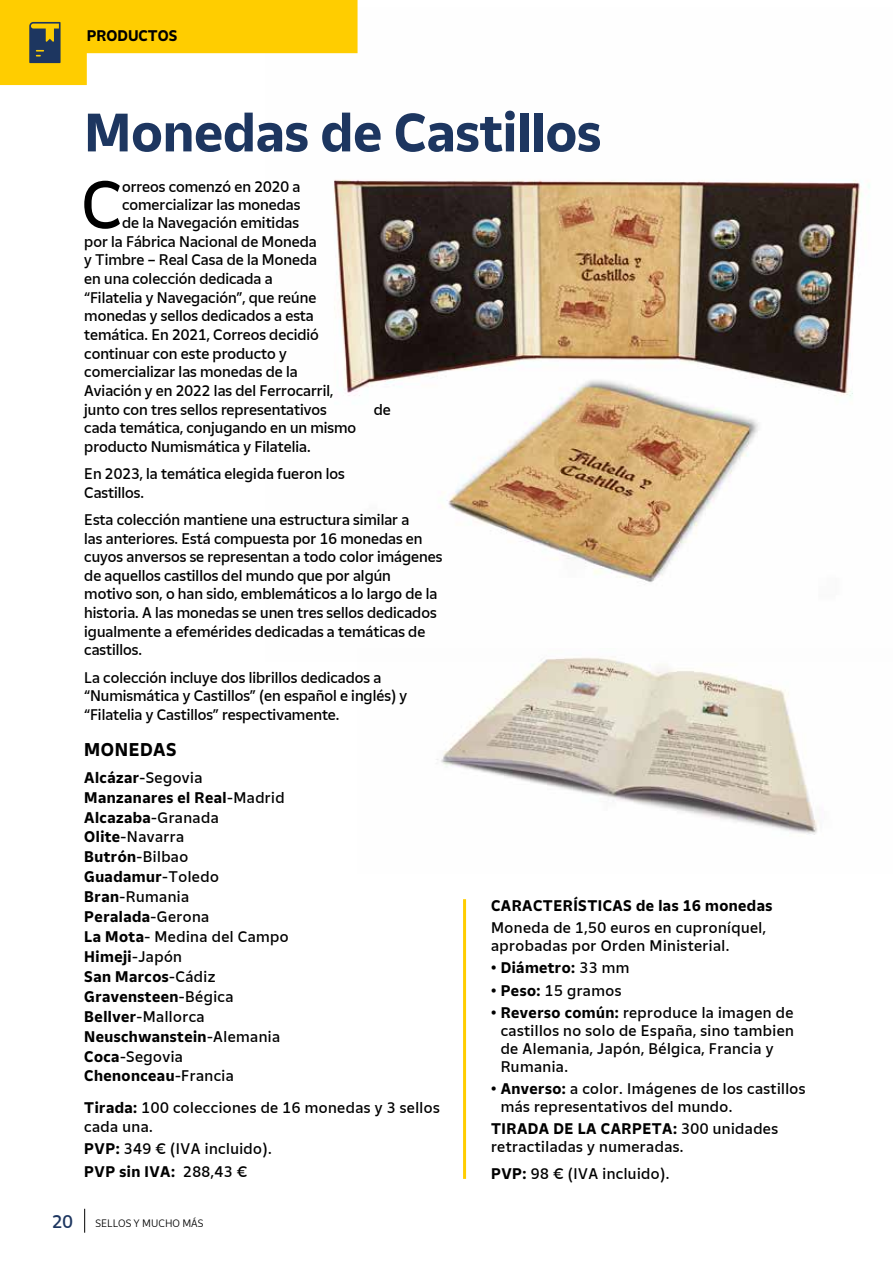
<style>
.page{position:relative;width:893px;height:1263px;background:#fff}
.page>*{position:absolute;margin:0;border:0;box-sizing:border-box;transform-origin:0 0}
.t1{font:65.1px "Cartero";color:#000}
.t2{font:700 52.5px "Cartero";color:#1d3660}
.t3{font:700 18px "Cartero";letter-spacing:.03em;color:#000}
.t4{font:15px/18.6px "Cartero";color:#000}
.t5{font:15px/18px "Cartero";letter-spacing:.03em;color:#000}
.t6{font:700 15px/20px "Cartero";letter-spacing:.03em;color:#000}
.t7{font:700 15px "Cartero";color:#000}
.t8{font:300 10.5px "Cartero";color:#000}
.s1{font-weight:400}
.s2{font-weight:700}
.s3{font-weight:400;font-size:18px;color:#1d3660}
</style>
<div class="page">
<svg style="left:84px;top:1209px;width:1px;height:24px"></svg>
<img style="left:436px;top:661px;width:381px;height:174px">
<img style="left:334px;top:179px;width:536px;height:482px">
<hr style="left:463px;top:899px;width:3px;height:280px;background:#ffcd00">
<svg style="left:0;top:0;width:358px;height:85px"></svg>
<p class="t7" style="left:87px;top:27px;width:92px">PRODUCTOS</p>
<h2 class="t2" style="left:84px;top:101px;width:518px">Monedas de Castillos</h2>
<h1 class="t1" style="left:81px;top:165px;width:42px">C</h1>
<p class="t4" style="left:122px;top:177px;width:180px">orreos comenzó en 2020 a</p>
<p class="t4" style="left:122px;top:195px;width:180px">comercializar las monedas</p>
<p class="t4" style="left:122px;top:213px;width:178px">de la Navegación emitidas</p>
<p class="t4" style="left:84px;top:232px;width:234px">por la Fábrica Nacional de Moneda</p>
<p class="t4" style="left:84px;top:251px;width:234px">y Timbre – Real Casa de la Moneda</p>
<p class="t4" style="left:84px;top:269px;width:190px">en una colección dedicada a</p>
<p class="t4" style="left:84px;top:288px;width:234px">“Filatelia y Navegación”, que reúne</p>
<p class="t4" style="left:84px;top:307px;width:231px">monedas y sellos dedicados a esta</p>
<p class="t4" style="left:84px;top:325px;width:236px">temática. En 2021, Correos decidió</p>
<p class="t4" style="left:84px;top:344px;width:204px">continuar con este producto y</p>
<p class="t4" style="left:84px;top:362px;width:215px">comercializar las monedas de la</p>
<p class="t4" style="left:84px;top:381px;width:250px">Aviación y en 2022 las del Ferrocarril,</p>
<p class="t4" style="left:84px;top:400px;width:244px">junto con tres sellos representativos</p>
<p class="t4" style="left:374px;top:400px;width:19px">de</p>
<p class="t4" style="left:84px;top:418px;width:274px">cada temática, conjugando en un mismo producto Numismática y Filatelia.</p>
<p class="t4" style="left:84px;top:464px;width:262px">En 2023, la temática elegida fueron los<br>Castillos.</p>
<p class="t4" style="left:84px;top:510px;width:360px">Esta colección mantiene una estructura similar a<br>las anteriores. Está compuesta por 16 monedas en cuyos anversos se representan a todo color imágenes de aquellos castillos del mundo que por algún motivo son, o han sido, emblemáticos a lo largo de la historia. A las monedas se unen tres sellos dedicados igualmente a efemérides dedicadas a temáticas de castillos.</p>
<p class="t4" style="left:84px;top:668px;width:324px">La colección incluye dos librillos dedicados a “Numismática y Castillos” (en español e inglés) y “Filatelia y Castillos” respectivamente.</p>
<p class="t3" style="left:84px;top:738px;width:94px">MONEDAS</p>
<p class="t6" style="left:84px;top:767px;width:206px">Alcázar<span class="s1">-Segovia<br></span>Manzanares el Real<span class="s1">-Madrid<br></span>Alcazaba<span class="s1">-Granada<br></span>Olite<span class="s1">-Navarra<br></span>Butrón<span class="s1">-Bilbao<br></span>Guadamur<span class="s1">-Toledo<br></span>Bran<span class="s1">-Rumania<br></span>Peralada<span class="s1">-Gerona<br></span>La Mota<span class="s1">- Medina del Campo<br></span>Himeji<span class="s1">-Japón<br></span>San Marcos<span class="s1">-Cádiz<br></span>Gravensteen<span class="s1">-Bégica<br></span>Bellver<span class="s1">-Mallorca<br></span>Neuschwanstein<span class="s1">-Alemania<br></span>Coca<span class="s1">-Segovia<br></span>Chenonceau<span class="s1">-Francia</span></p>
<p class="t5" style="left:84px;top:1098px;width:357px;line-height:18.6px"><span class="s2">Tirada:</span> 100 colecciones de 16 monedas y 3 sellos cada una.</p>
<p class="t5" style="left:84px;top:1137px;width:189px;line-height:23px"><span class="s2">PVP:</span> 349 € (IVA incluido).<br><span class="s2">PVP sin IVA:</span> 288,43 €</p>
<p class="t8" style="left:52px;top:1216px;width:153px"><span class="s3">20</span> SELLOS Y MUCHO MÁS</p>
<p class="t6" style="left:491px;top:895px;width:283px">CARACTERÍSTICAS de las 16 monedas</p>
<p class="t5" style="left:491px;top:918px;width:276px">Moneda de 1,50 euros en cuproníquel, aprobadas por Orden Ministerial.</p>
<p class="t6" style="left:491px;top:958px;width:140px">• Diámetro: <span class="s1">33 mm</span></p>
<p class="t5" style="left:491px;top:981px;width:132px"><span class="s2">• Peso:</span> 15 gramos</p>
<p class="t5" style="left:501px;top:1003px;width:295px;text-indent:-10px"><span class="s2">• Reverso común:</span> reproduce la imagen de castillos no solo de España, sino tambien de Alemania, Japón, Bélgica, Francia y<br>Rumania.</p>
<p class="t5" style="left:501px;top:1079px;width:306px;text-indent:-10px"><span class="s2">• Anverso:</span> a color. Imágenes de los castillos más representativos del mundo.</p>
<p class="t5" style="left:491px;top:1120px;width:288px"><span class="s2">TIRADA DE LA CARPETA:</span> 300 unidades retractiladas y numeradas.</p>
<p class="t5" style="left:491px;top:1164px;width:180px"><span class="s2">PVP:</span> 98 € (IVA incluido).</p>
</div>
